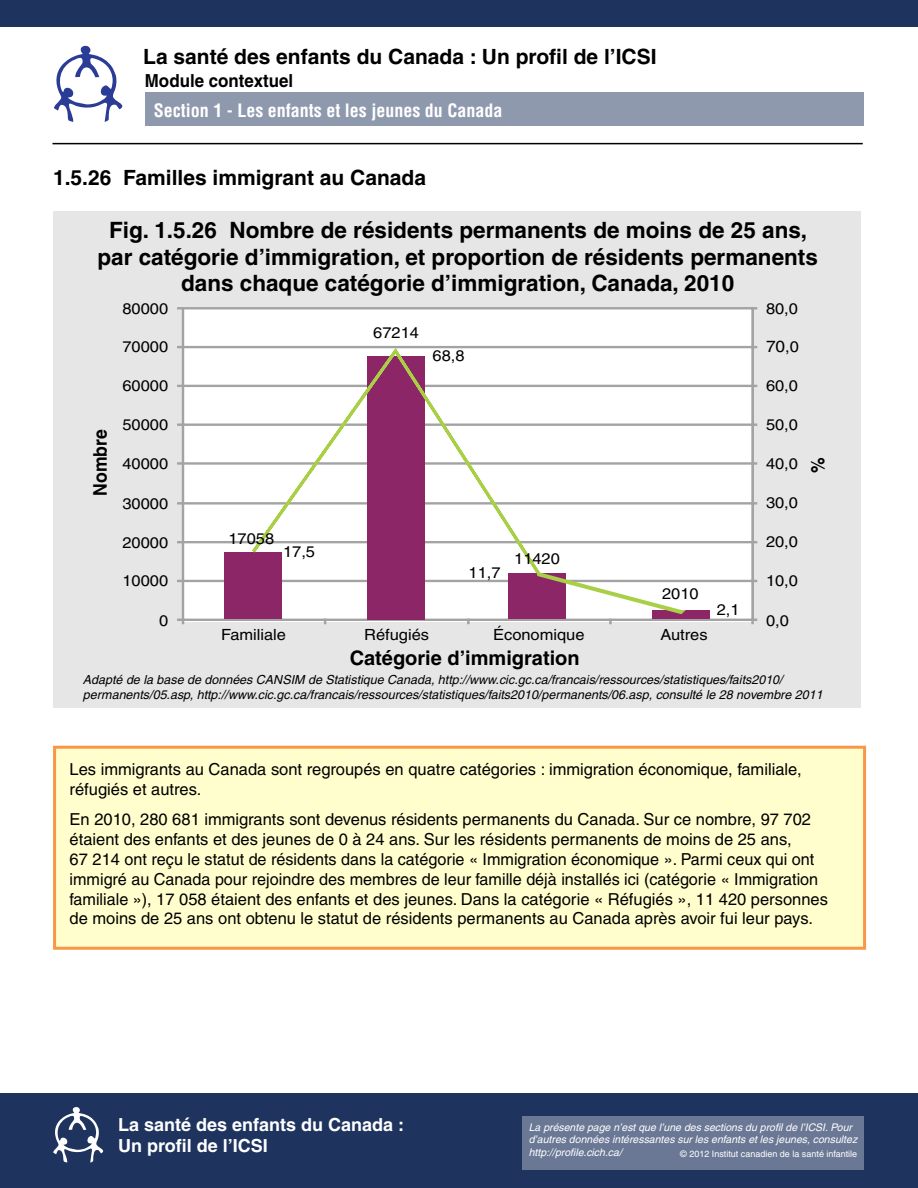
<style>
.page{position:relative;width:918px;height:1188px;background:#fff}
.page>*{position:absolute;margin:0;border:0;box-sizing:border-box;transform-origin:0 0}
.t1{font:700 22.5px/26.7px "Helvetica";color:#000;text-align:center}
.t2{font:700 21px "Helvetica";color:#000}
.t3{font:700 19.95px "Helvetica";color:#000}
.t4{font:700 18.75px "Helvetica";color:#000;scale:.94 1}
.t5{font:700 18px/21.6px "Helvetica";color:#fff}
.t6{font:700 condensed 18px "Helvetica";color:#fff}
.t7{font:700 18px "Helvetica";color:#000;scale:.94 1}
.t8{font:16.5px/19.8px "Helvetica";color:#000}
.t9{font:16.2px "Helvetica";color:#000;scale:1.07 1}
.t10{font:15.45px "Helvetica";color:#000;scale:1.07 1}
.t11{font:italic 12.45px/14.4px "Helvetica";color:#000}
.t12{font:italic 10.5px/12.6px "Helvetica";color:#fff}
.t13{font:9px "Helvetica";color:#fff}
.s1{font-size:15.45px}
</style>
<div class="page">
<div style="left:0;top:1093px;width:918px;height:95px;background:#1e335e"></div>
<svg style="left:53px;top:1107px;width:50px;height:56px"></svg>
<svg style="left:54px;top:46px;width:68px;height:76px"></svg>
<div style="left:522px;top:1116px;width:342px;height:53px;background:#6b7895"></div>
<hr style="left:52px;top:143px;width:811px;height:1px;background:#000">
<div style="left:0;top:0;width:918px;height:27px;background:#1e335e"></div>
<div style="left:145px;top:93px;width:719px;height:33px;background:#8f99ae"></div>
<div style="left:55px;top:747px;width:810px;height:201px;background:#fffecc"></div>
<div style="left:53px;top:746px;width:813px;height:204px;border:3px solid #f89747"></div>
<div style="left:53px;top:211px;width:808px;height:497px;background:#e6e6e6"></div>
<div style="left:182px;top:308px;width:572px;height:313px;background:#fff"></div>
<hr style="left:182px;top:580px;width:571px;height:2px;background:#a3a3a3">
<hr style="left:182px;top:541px;width:571px;height:2px;background:#a3a3a3">
<div style="left:182px;top:502px;width:571px;height:3px;background:#a3a3a3;border:1px solid #a3a3a3"></div>
<div style="left:182px;top:462px;width:571px;height:3px;background:#a3a3a3;border:1px solid #a3a3a3"></div>
<div style="left:182px;top:423px;width:571px;height:3px;background:#a3a3a3;border:1px solid #a3a3a3"></div>
<hr style="left:182px;top:385px;width:571px;height:2px;background:#a3a3a3">
<hr style="left:182px;top:346px;width:571px;height:2px;background:#a3a3a3">
<hr style="left:182px;top:307px;width:571px;height:2px;background:#a3a3a3">
<div style="left:751px;top:307px;width:3px;height:313px;border:1px solid #a3a3a3"></div>
<svg style="left:751px;top:580px;width:6px;height:2px"></svg>
<svg style="left:751px;top:541px;width:6px;height:2px"></svg>
<svg style="left:751px;top:502px;width:6px;height:3px"></svg>
<svg style="left:751px;top:462px;width:6px;height:3px"></svg>
<svg style="left:751px;top:423px;width:6px;height:3px"></svg>
<svg style="left:751px;top:385px;width:6px;height:2px"></svg>
<svg style="left:751px;top:346px;width:6px;height:2px"></svg>
<svg style="left:751px;top:307px;width:6px;height:2px"></svg>
<div style="left:182px;top:307px;width:2px;height:313px;border:1px solid #a3a3a3"></div>
<svg style="left:177px;top:580px;width:6px;height:2px"></svg>
<svg style="left:177px;top:541px;width:6px;height:2px"></svg>
<svg style="left:177px;top:502px;width:6px;height:3px"></svg>
<svg style="left:177px;top:462px;width:6px;height:3px"></svg>
<svg style="left:177px;top:423px;width:6px;height:3px"></svg>
<svg style="left:177px;top:385px;width:6px;height:2px"></svg>
<svg style="left:177px;top:346px;width:6px;height:2px"></svg>
<svg style="left:177px;top:307px;width:6px;height:2px"></svg>
<div style="left:182px;top:619px;width:571px;height:2px;border:1px solid #a3a3a3"></div>
<svg style="left:177px;top:619px;width:7px;height:5px"></svg>
<svg style="left:467px;top:619px;width:3px;height:5px"></svg>
<svg style="left:609px;top:619px;width:3px;height:5px"></svg>
<svg style="left:751px;top:619px;width:6px;height:5px"></svg>
<div style="left:224px;top:552px;width:57px;height:67px;background:#8c2666"></div>
<div style="left:652px;top:610px;width:58px;height:9px;background:#8c2666"></div>
<div style="left:509px;top:574px;width:57px;height:45px;background:#8c2666"></div>
<svg style="left:249px;top:346px;width:441px;height:270px"></svg>
<p class="t2" style="left:143px;top:43px;width:515px">La santé des enfants du Canada : Un profil de l’ICSI</p>
<p class="t6" style="left:154px;top:99px;width:350px">Section 1 - Les enfants et les jeunes du Canada</p>
<p class="t7" style="left:145px;top:70px;width:159px">Module contextuel</p>
<p class="t2" style="left:53px;top:165px;width:375px">1.5.26 Familles immigrant au Canada</p>
<h1 class="t1" style="left:97px;top:216px;width:722px">Fig. 1.5.26 Nombre de résidents permanents de moins de 25 ans, par catégorie d’immigration, et proportion de résidents permanents dans chaque catégorie d’immigration, Canada, 2010</h1>
<p class="t4" style="left:89px;top:496px;width:72px;rotate:-90deg">Nombre</p>
<p class="t10" style="left:122px;top:299px;width:44px">80000</p>
<p class="t10" style="left:122px;top:338px;width:44px">70000</p>
<p class="t10" style="left:122px;top:377px;width:44px">60000</p>
<p class="t10" style="left:122px;top:416px;width:44px">50000</p>
<p class="t10" style="left:122px;top:454px;width:44px">40000</p>
<p class="t10" style="left:122px;top:495px;width:44px">30000</p>
<p class="t10" style="left:122px;top:534px;width:44px">20000</p>
<p class="t10" style="left:122px;top:571px;width:44px">10000</p>
<p class="t10" style="left:159px;top:612px;width:10px">0</p>
<p class="t10" style="left:373px;top:324px;width:44px">67214</p>
<p class="t10" style="left:433px;top:347px;width:31px">68,8</p>
<p class="t10" style="left:228px;top:529px;width:44px">17058</p>
<p class="t10" style="left:283px;top:543px;width:31px">17,5</p>
<p class="t10" style="left:469px;top:563px;width:31px">11,7</p>
<p class="t10" style="left:514px;top:550px;width:44px">11420</p>
<p class="t10" style="left:662px;top:585px;width:36px">2010</p>
<p class="t10" style="left:221px;top:625px;width:62px">Familiale</p>
<p class="t10" style="left:364px;top:625px;width:62px">Réfugiés</p>
<p class="t10" style="left:493px;top:625px;width:87px">Économique</p>
<p class="t10" style="left:661px;top:625px;width:45px">Autres</p>
<p class="t3" style="left:350px;top:646px;width:232px">Catégorie d’immigration</p>
<p class="t10" style="left:717px;top:601px;width:23px">2,1</p>
<p class="t10" style="left:766px;top:299px;width:31px">80,0</p>
<p class="t9" style="left:766px;top:337px;width:32px">70<span class="s1">,0</span></p>
<p class="t10" style="left:766px;top:377px;width:31px">60,0</p>
<p class="t10" style="left:766px;top:416px;width:31px">50,0</p>
<p class="t10" style="left:766px;top:454px;width:31px">40,0</p>
<p class="t10" style="left:766px;top:493px;width:31px">30,0</p>
<p class="t10" style="left:766px;top:532px;width:31px">20,0</p>
<p class="t10" style="left:766px;top:571px;width:31px">10,0</p>
<p class="t10" style="left:766px;top:612px;width:23px">0,0</p>
<p class="t4" style="left:806px;top:473px;width:18px;rotate:-90deg">%</p>
<p class="t11" style="left:83px;top:673px;width:744px">Adapté de la base de données CANSIM de Statistique Canada,http://www.cic.gc.ca/francais/ressources/statistiques/faits2010/ permanents/05.asp,http://www.cic.gc.ca/francais/ressources/statistiques/faits2010/permanents/06.asp,consulté le 28 novembre 2011</p>
<p class="t8" style="left:70px;top:759px;width:734px">Les immigrants au Canada sont regroupés en quatre catégories : immigration économique, familiale, réfugiés et autres.</p>
<p class="t8" style="left:70px;top:810px;width:760px">En 2010, 280 681 immigrants sont devenus résidents permanents du Canada. Sur ce nombre, 97 702 étaient des enfants et des jeunes de 0 à 24 ans. Sur les résidents permanents de moins de 25 ans,<br>67 214 ont reçu le statut de résidents dans la catégorie « Immigration économique ». Parmi ceux qui ont immigré au Canada pour rejoindre des membres de leur famille déjà installés ici (catégorie « Immigration familiale »), 17 058 étaient des enfants et des jeunes. Dans la catégorie « Réfugiés », 11 420 personnes de moins de 25 ans ont obtenu le statut de résidents permanents au Canada après avoir fui leur pays.</p>
<p class="t5" style="left:118px;top:1113px;width:288px">La santé des enfants du Canada :<br>Un profil de l’ICSI</p>
<p class="t12" style="left:529px;top:1121px;width:330px">La présente page n’est que l’une des sections du profil de l’ICSI. Pour d’autres données intéressantes sur les enfants et les jeunes, consultez http://profile.cich.ca/</p>
<p class="t13" style="left:680px;top:1149px;width:178px">© 2012 Institut canadien de la santé infantile</p>
</div>
